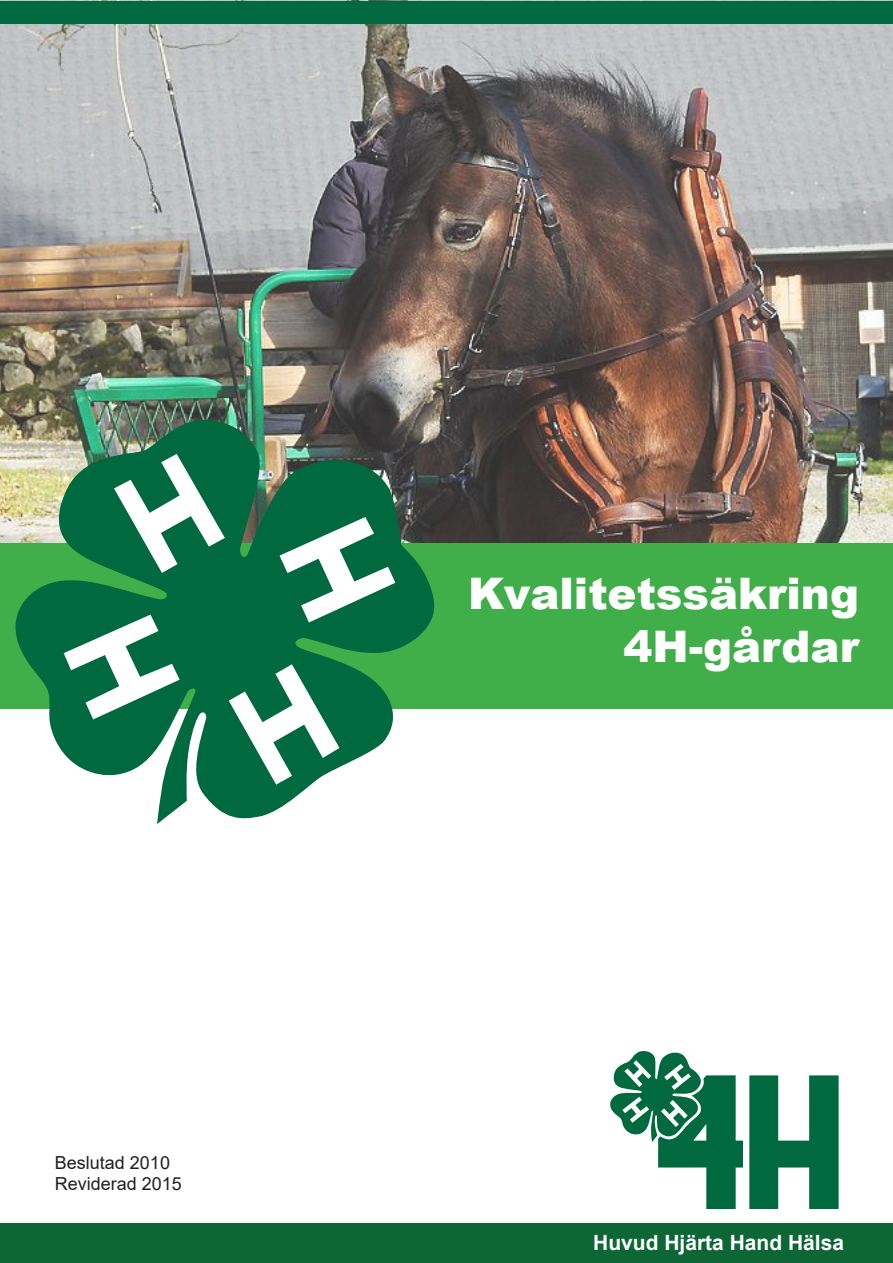
<style>
.page{position:relative;width:893px;height:1263px;background:#fff}
.page>*{position:absolute;margin:0;border:0;box-sizing:border-box;transform-origin:0 0}
.t1{font:900 43.5px/52.2px "Arial";color:#fff;text-align:right}
.t2{font:700 21px "Arial";color:#fff}
.t3{font:18px "Arial";color:#231f20}
</style>
<div class="page">
<img style="left:0;top:0;width:893px;height:543px">
<div style="left:0;top:1224px;width:893px;height:39px;background:#0c6635"></div>
<svg style="left:749px;top:1075px;width:90px;height:134px"></svg>
<svg style="left:611px;top:1051px;width:132px;height:158px"></svg>
<div style="left:0;top:1px;width:893px;height:23px;background:#006940"></div>
<div style="left:0;top:543px;width:893px;height:166px;background:#40ae49"></div>
<svg style="left:7px;top:419px;width:432px;height:405px"></svg>
<svg style="left:337px;top:804px;width:74px;height:20px"></svg>
<svg style="left:280px;top:517px;width:115px;height:105px"></svg>
<svg style="left:229px;top:664px;width:110px;height:121px"></svg>
<svg style="left:114px;top:454px;width:111px;height:119px"></svg>
<svg style="left:64px;top:615px;width:116px;height:104px"></svg>
<p class="t3" style="left:55px;top:1150px;width:117px">Beslutad 2010</p>
<p class="t3" style="left:55px;top:1172px;width:129px">Reviderad 2015</p>
<p class="t1" style="left:468px;top:566px;width:392px">Kvalitetssäkring<br>4H-gårdar</p>
<p class="t2" style="left:593px;top:1228px;width:252px">Huvud Hjärta Hand Hälsa</p>
</div>
